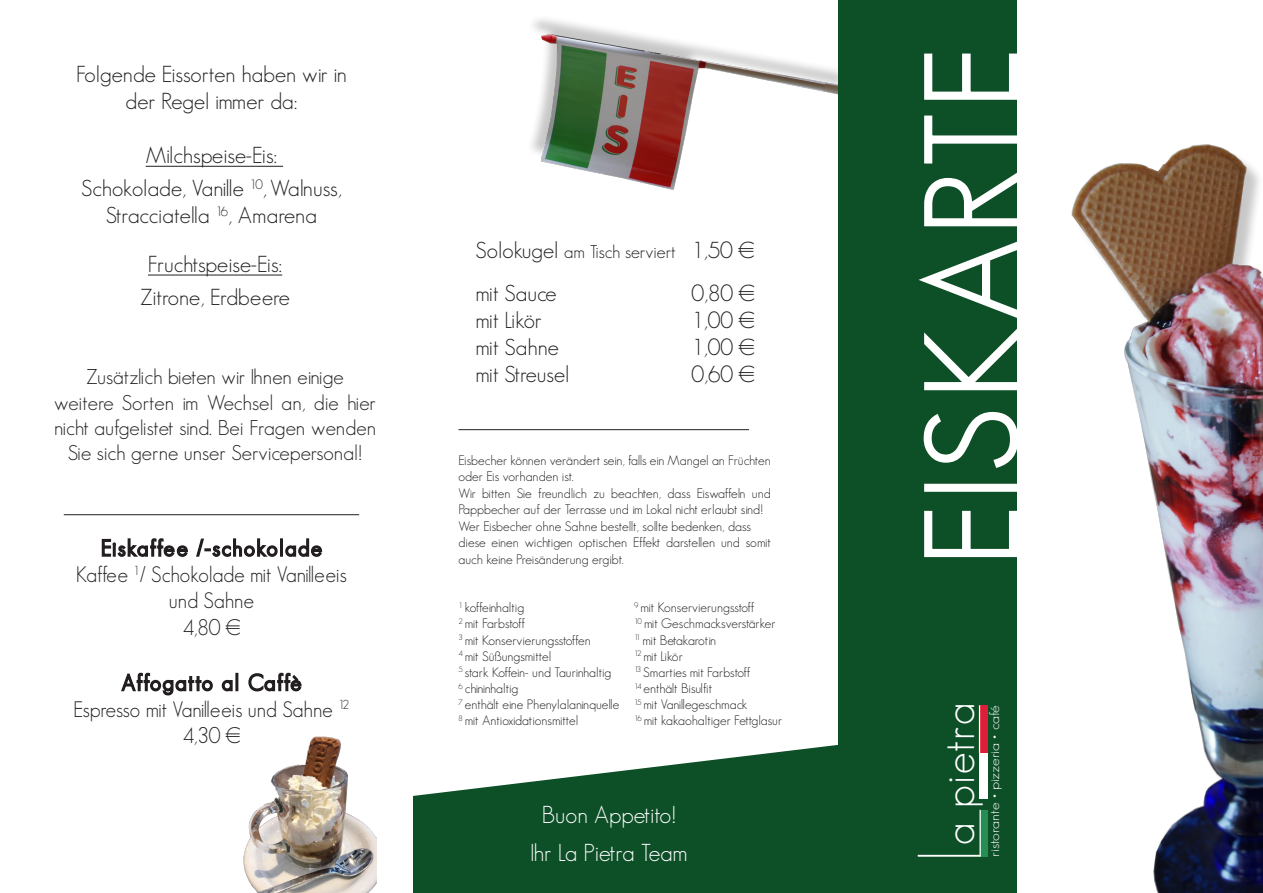
<style>
.page{position:relative;width:1263px;height:893px;background:#fff}
.page>*{position:absolute;margin:0;border:0;box-sizing:border-box;transform-origin:0 0}
.t1{font:300 126px "Geosans";letter-spacing:.045em;color:#fff}
.t2{font:300 44.7px "Geosans";letter-spacing:.04em;color:#fff}
.t3{font:300 24px "Geosans";letter-spacing:-.02em;color:#fff}
.t4{font:300 24px "Geosans";color:#fff}
.t5{font:300 22.65px/27.2px "Geosans";color:#231f20;text-align:center}
.t6{font:300 22.65px "Geosans";letter-spacing:-.025em;color:#231f20}
.t7{font:300 21.9px/26.4px "Geosans";color:#231f20;text-align:center;scale:.95 1}
.t8{font:300 21px/25.2px "Geosans";color:#231f20;text-align:center}
.t9{font:300 18.15px "Geosans";color:#231f20}
.t10{font:300 13.5px/16.5px "Geosans";color:#231f20}
.t11{font:300 13.5px "Geosans";letter-spacing:-.025em;color:#231f20}
.t12{font:300 13.35px "Geosans";color:#fff;scale:1.16 1}
.s1{font-size:22.65px}
</style>
<div class="page">
<div style="left:527px;top:14px;width:323px;height:171px;background:#231f20;opacity:.25"></div>
<img style="left:542px;top:14px;width:296px;height:176px">
<img style="left:1071px;top:144px;width:192px;height:749px">
<div style="left:838px;top:0;width:178px;height:893px;background:#0d4f27"></div>
<svg style="left:924px;top:509px;width:93px;height:50px"></svg>
<div style="left:924px;top:484px;width:93px;height:8px;border:3px solid #fff"></div>
<svg style="left:923px;top:410px;width:94px;height:60px"></svg>
<svg style="left:918px;top:239px;width:99px;height:153px"></svg>
<svg style="left:924px;top:114px;width:93px;height:114px"></svg>
<svg style="left:924px;top:52px;width:93px;height:49px"></svg>
<svg style="left:413px;top:745px;width:516px;height:148px;fill:#0d4f27"></svg>
<svg style="left:101px;top:538px;width:87px;height:19px"></svg>
<svg style="left:196px;top:538px;width:127px;height:19px"></svg>
<hr style="left:458px;top:429px;width:291px;height:1px;background:#231f20">
<hr style="left:918px;top:855px;width:63px;height:2px;background:#fff">
<div style="left:980px;top:810px;width:7px;height:47px;background:#258e55"></div>
<div style="left:979px;top:753px;width:8px;height:45px;background:#fff"></div>
<div style="left:980px;top:705px;width:7px;height:48px;background:#de1e38"></div>
<hr style="left:979px;top:810px;width:2px;height:47px;background:#fff">
<hr style="left:979px;top:705px;width:1px;height:48px;background:#fff">
<hr style="left:146px;top:166px;width:137px;height:1px;background:#231f20">
<hr style="left:148px;top:275px;width:134px;height:1px;background:#231f20">
<hr style="left:64px;top:514px;width:295px;height:1px;background:#231f20">
<svg style="left:121px;top:672px;width:92px;height:24px"></svg>
<svg style="left:221px;top:679px;width:12px;height:13px"></svg>
<div style="left:235px;top:673px;width:3px;height:18px;border:2px solid #231f20"></div>
<svg style="left:248px;top:672px;width:54px;height:20px"></svg>
<img style="left:243px;top:736px;width:133px;height:157px">
<p class="t5" style="left:76px;top:60px;width:272px">Folgende Eissorten haben wir in der Regel immer da:</p>
<p class="t5" style="left:146px;top:142px;width:133px">Milchspeise-Eis:</p>
<p class="t5" style="left:81px;top:175px;width:262px">Schokolade, Vanille <sup>10</sup>, Walnuss,<br>Stracciatella <sup>16</sup>, Amarena</p>
<p class="t5" style="left:148px;top:251px;width:136px">Fruchtspeise-Eis:</p>
<p class="t5" style="left:140px;top:283px;width:151px">Zitrone, Erdbeere</p>
<p class="t8" style="left:86px;top:365px;width:259px">Zusätzlich bieten wir Ihnen einige</p>
<p class="t8" style="left:54px;top:390px;width:324px">weitere Sorten im Wechsel an, die hier nicht aufgelistet sind. Bei Fragen wenden<br>Sie sich gerne unser Servicepersonal!</p>
<p class="t7" style="left:76px;top:561px;width:286px">Kaffee <sup>1</sup>/ Schokolade mit Vanilleeis und Sahne</p>
<p class="t7" style="left:182px;top:614px;width:63px">4,80 €</p>
<p class="t7" style="left:74px;top:696px;width:292px">Espresso mit Vanilleeis und Sahne <sup>12</sup></p>
<p class="t7" style="left:182px;top:722px;width:63px">4,30 €</p>
<p class="t9" style="left:475px;top:241px;width:281px"><span class="s1">Solokugel</span> am Tisch serviert <span class="s1">1,50 €</span></p>
<p class="t5" style="left:475px;top:279px;width:83px">mit Sauce</p>
<p class="t5" style="left:691px;top:279px;width:65px">0,80 €</p>
<p class="t6" style="left:475px;top:307px;width:68px">mit Likör</p>
<p class="t5" style="left:691px;top:306px;width:65px">1,00 €</p>
<p class="t5" style="left:475px;top:334px;width:85px">mit Sahne</p>
<p class="t5" style="left:691px;top:334px;width:65px">1,00 €</p>
<p class="t5" style="left:475px;top:361px;width:95px">mit Streusel</p>
<p class="t5" style="left:691px;top:361px;width:65px">0,60 €</p>
<p class="t10" style="left:458px;top:452px;width:314px">Eisbecher können verändert sein, falls ein Mangel an Früchten oder Eis vorhanden ist.</p>
<p class="t10" style="left:458px;top:485px;width:314px">Wir bitten Sie freundlich zu beachten, dass Eiswaffeln und<br>Pappbecher auf der Terrasse und im Lokal nicht erlaubt sind!</p>
<p class="t10" style="left:458px;top:518px;width:294px">Wer Eisbecher ohne Sahne bestellt, sollte bedenken, dass</p>
<p class="t10" style="left:458px;top:534px;width:314px">diese einen wichtigen optischen Effekt darstellen und somit auch keine Preisänderung ergibt.</p>
<p class="t10" style="left:458px;top:599px;width:67px"><sup>1</sup> koffeinhaltig</p>
<p class="t10" style="left:458px;top:615px;width:68px"><sup>2</sup> mit Farbstoff</p>
<p class="t10" style="left:458px;top:632px;width:134px"><sup>3</sup> mit Konservierungsstoffen</p>
<p class="t10" style="left:458px;top:648px;width:94px"><sup>4</sup> mit Süßungsmittel</p>
<p class="t10" style="left:458px;top:664px;width:154px"><sup>5</sup> stark Koffein- und Taurinhaltig</p>
<p class="t11" style="left:458px;top:681px;width:61px"><sup>6</sup> chininhaltig</p>
<p class="t10" style="left:458px;top:696px;width:162px"><sup>7</sup> enthält eine Phenylalaninquelle</p>
<p class="t10" style="left:458px;top:712px;width:121px"><sup>8</sup> mit Antioxidationsmittel</p>
<p class="t10" style="left:634px;top:599px;width:122px"><sup>9</sup> mit Konservierungsstoff</p>
<p class="t10" style="left:634px;top:615px;width:143px"><sup>10</sup> mit Geschmacksverstärker</p>
<p class="t10" style="left:634px;top:632px;width:84px"><sup>11</sup> mit Betakarotin</p>
<p class="t11" style="left:634px;top:648px;width:50px"><sup>12</sup> mit Likör</p>
<p class="t10" style="left:634px;top:664px;width:118px"><sup>13</sup> Smarties mit Farbstoff</p>
<p class="t10" style="left:634px;top:680px;width:79px"><sup>14</sup> enthält Bisulfit</p>
<p class="t10" style="left:634px;top:696px;width:115px"><sup>15</sup> mit Vanillegeschmack</p>
<p class="t10" style="left:634px;top:712px;width:150px"><sup>16</sup> mit kakaohaltiger Fettglasur</p>
<p class="t4" style="left:542px;top:802px;width:136px">Buon Appetito!</p>
<p class="t3" style="left:530px;top:839px;width:159px">Ihr La Pietra Team</p>
<p class="t1" style="left:902px;top:564px;width:518px;rotate:-90deg">EISKARTE</p>
<p class="t2" style="left:934px;top:845px;width:143px;rotate:-90deg">a pietra</p>
<p class="t12" style="left:987px;top:857px;width:133px;rotate:-90deg">ristorante • pizzeria • café</p>
</div>
